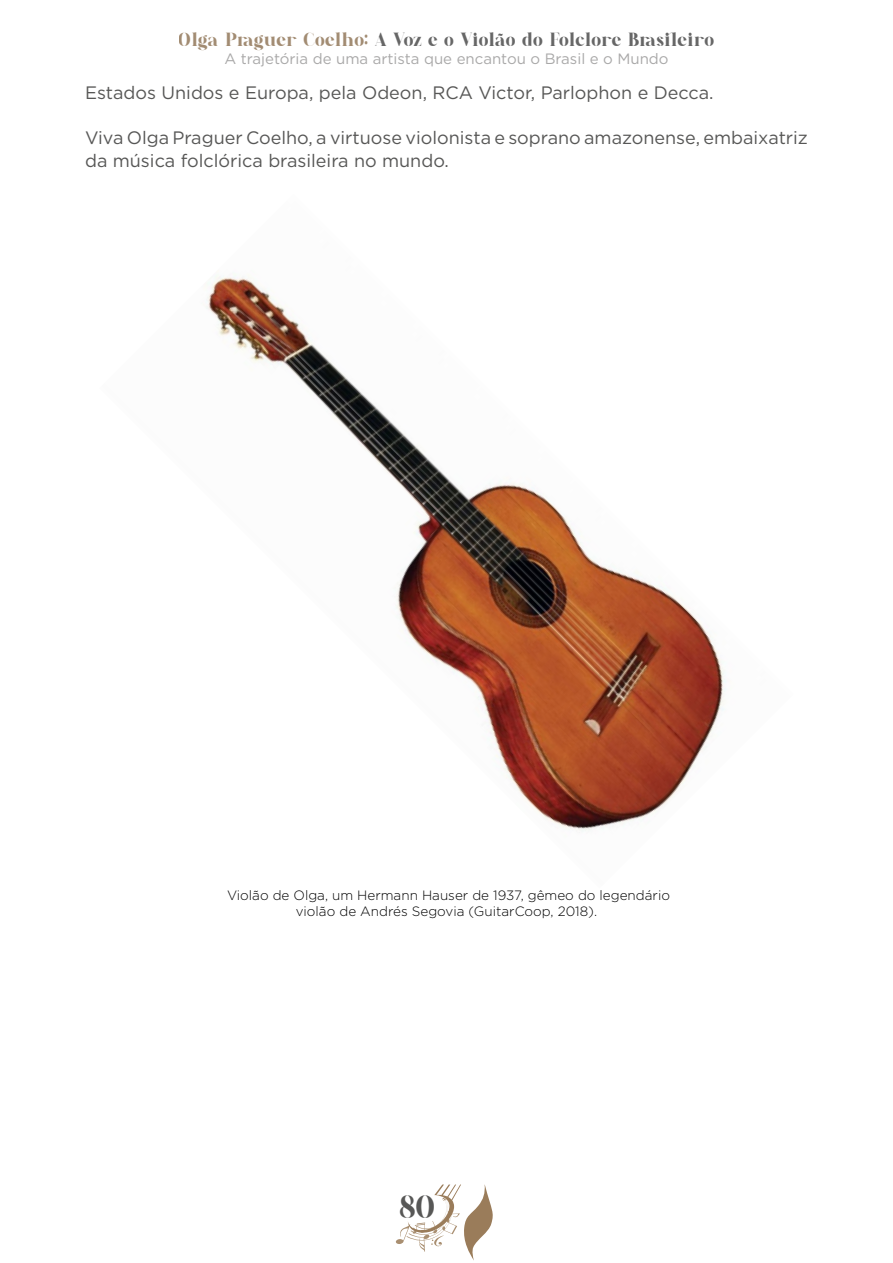
<style>
.page{position:relative;width:893px;height:1263px;background:#fff}
.page>*{position:absolute;margin:0;border:0;box-sizing:border-box;transform-origin:0 0}
.t1{font:25.5px "ANDREWELEGANT";color:#575756}
.t2{font:18px/22.5px "Gotham";color:#575756}
.t3{font:15px "ANDREWELEGANT";color:#000}
.t4{font:15px "Gotham";color:#706f6f}
.t5{font:300 13.5px/16.2px "Gotham";color:#000;text-align:center}
.s1{color:#643f15}
</style>
<div class="page">
<svg style="left:396px;top:1184px;width:97px;height:76px"></svg>
<img style="left:206px;top:275px;width:520px;height:557px">
<p class="t3" style="left:179px;top:28px;width:537px"><span class="s1">Olga Praguer Coelho:</span> A Voz e o Violão do Folclore Brasileiro</p>
<p class="t4" style="left:224px;top:49px;width:446px">A trajetória de uma artista que encantou o Brasil e o Mundo</p>
<p class="t2" style="left:85px;top:81px;width:630px">Estados Unidos e Europa, pela Odeon, RCA Victor, Parlophon e Decca.</p>
<p class="t2" style="left:85px;top:126px;width:724px">Viva Olga Praguer Coelho, a virtuose violonista e soprano amazonense, embaixatriz da música folclórica brasileira no mundo.</p>
<p class="t5" style="left:227px;top:887px;width:444px">Violão de Olga, um Hermann Hauser de 1937, gêmeo do legendário violão de Andrés Segovia (GuitarCoop, 2018).</p>
<h1 class="t1" style="left:399px;top:1187px;width:37px">80</h1>
</div>
